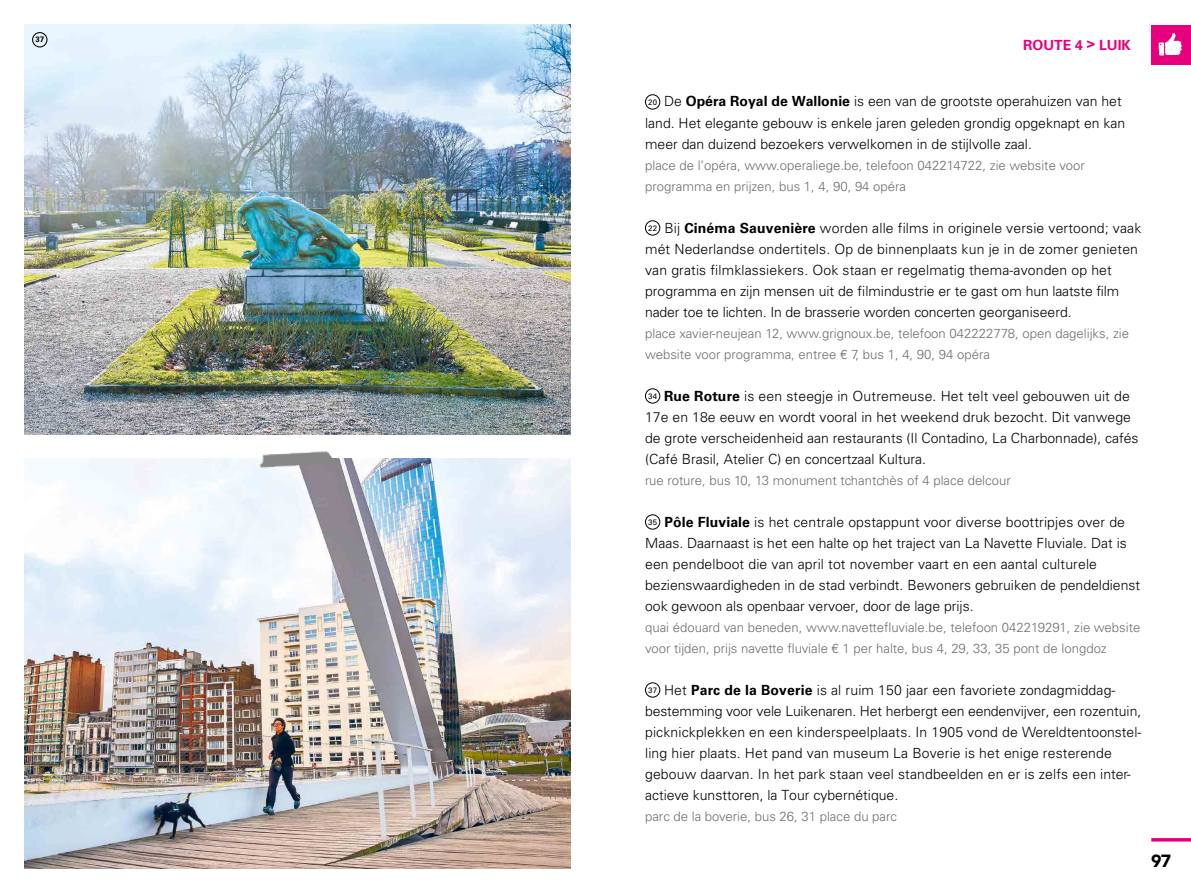
<style>
.page{position:relative;width:1191px;height:893px;background:#fff}
.page>*{position:absolute;margin:0;border:0;box-sizing:border-box;transform-origin:0 0}
.t1{font:900 17.5px "Avenir LT Std";color:#000}
.t2{font:300 14px/21px "Univers LT Std";color:#000}
.t3{font:700 14px "Univers LT Std";color:#e6007d}
.t4{font:300 13.12px/21px "Univers LT Std";color:#706f6f}
.t5{font:700 7.88px "Univers LT Std";color:#000}
.s1{font-weight:400;font-size:7.88px}
.s2{font-weight:700}
</style>
<div class="page">
<img style="left:25px;top:25px;width:545px;height:409px">
<img style="left:25px;top:459px;width:545px;height:409px">
<hr style="left:1151px;top:838px;width:40px;height:3px;background:#e6007d">
<div style="left:1151px;top:25px;width:40px;height:39px;background:#e6007d"></div>
<img style="left:1158px;top:33px;width:24px;height:23px">
<div style="left:645px;top:94px;width:15px;height:15px;border:1px solid #000;border-radius:50%"></div>
<div style="left:645px;top:220px;width:15px;height:15px;border:1px solid #000;border-radius:50%"></div>
<div style="left:645px;top:388px;width:15px;height:15px;border:1px solid #000;border-radius:50%"></div>
<div style="left:645px;top:514px;width:15px;height:15px;border:1px solid #000;border-radius:50%"></div>
<div style="left:645px;top:682px;width:15px;height:15px;border:1px solid #000;border-radius:50%"></div>
<div style="left:32px;top:32px;width:15px;height:15px;border:1px solid #000;border-radius:50%"></div>
<img style="left:257px;top:451px;width:81px;height:19px">
<p class="t5" style="left:35px;top:35px;width:10px">37</p>
<p class="t3" style="left:1023px;top:37px;width:109px">ROUTE 4 &gt; LUIK</p>
<p class="t2" style="left:645px;top:91px;width:482px"><span class="s1">20</span> De <span class="s2">Opéra Royal de Wallonie</span> is een van de grootste operahuizen van het land. Het elegante gebouw is enkele jaren geleden grondig opgeknapt en kan meer dan duizend bezoekers verwelkomen in de stijlvolle zaal.</p>
<p class="t4" style="left:645px;top:154px;width:441px">place de l’opéra, www.operaliege.be, telefoon 042214722, zie website voor programma en prijzen, bus 1, 4, 90, 94 opéra</p>
<p class="t2" style="left:645px;top:217px;width:498px"><span class="s1">22</span> Bij <span class="s2">Cinéma Sauvenière</span> worden alle films in originele versie vertoond; vaak mét Nederlandse ondertitels. Op de binnenplaats kun je in de zomer genieten van gratis filmklassiekers. Ook staan er regelmatig thema-avonden op het programma en zijn mensen uit de filmindustrie er te gast om hun laatste film nader toe te lichten. In de brasserie worden concerten georganiseerd.</p>
<p class="t4" style="left:645px;top:322px;width:485px">place xavier-neujean 12, www.grignoux.be, telefoon 042222778, open dagelijks, zie website voor programma, entree € 7, bus 1, 4, 90, 94 opéra</p>
<p class="t2" style="left:645px;top:385px;width:495px"><span class="s1">34</span> <span class="s2">Rue Roture</span> is een steegje in Outremeuse. Het telt veel gebouwen uit de 17e en 18e eeuw en wordt vooral in het weekend druk bezocht. Dit vanwege de grote verscheidenheid aan restaurants (Il Contadino, La Charbonnade), cafés (Café Brasil, Atelier C) en concertzaal Kultura.</p>
<p class="t4" style="left:645px;top:469px;width:367px">rue roture, bus 10, 13 monument tchantchès of 4 place delcour</p>
<p class="t2" style="left:645px;top:511px;width:496px"><span class="s1">35</span> <span class="s2">Pôle Fluviale</span> is het centrale opstappunt voor diverse boottripjes over de Maas. Daarnaast is het een halte op het traject van La Navette Fluviale. Dat is een pendelboot die van april tot november vaart en een aantal culturele bezienswaardigheden in de stad verbindt. Bewoners gebruiken de pendeldienst ook gewoon als openbaar vervoer, door de lage prijs.</p>
<p class="t4" style="left:645px;top:616px;width:497px">quai édouard van beneden, www.navettefluviale.be, telefoon 042219291, zie website voor tijden, prijs navette fluviale € 1 per halte, bus 4, 29, 33, 35 pont de longdoz</p>
<p class="t2" style="left:645px;top:679px;width:498px"><span class="s1">37</span> Het <span class="s2">Parc de la Boverie</span> is al ruim 150 jaar een favoriete zondagmiddag&shy;bestemming voor vele Luikenaren. Het herbergt een eendenvijver, een rozentuin, picknickplekken en een kinderspeelplaats. In 1905 vond de Wereldtentoonstel&shy;ling hier plaats. Het pand van museum La Boverie is het enige resterende gebouw daarvan. In het park staan veel standbeelden en er is zelfs een inter&shy;actieve kunsttoren, la Tour cybernétique.</p>
<p class="t4" style="left:645px;top:805px;width:253px">parc de la boverie, bus 26, 31 place du parc</p>
<p class="t1" style="left:1151px;top:850px;width:22px">97</p>
</div>
